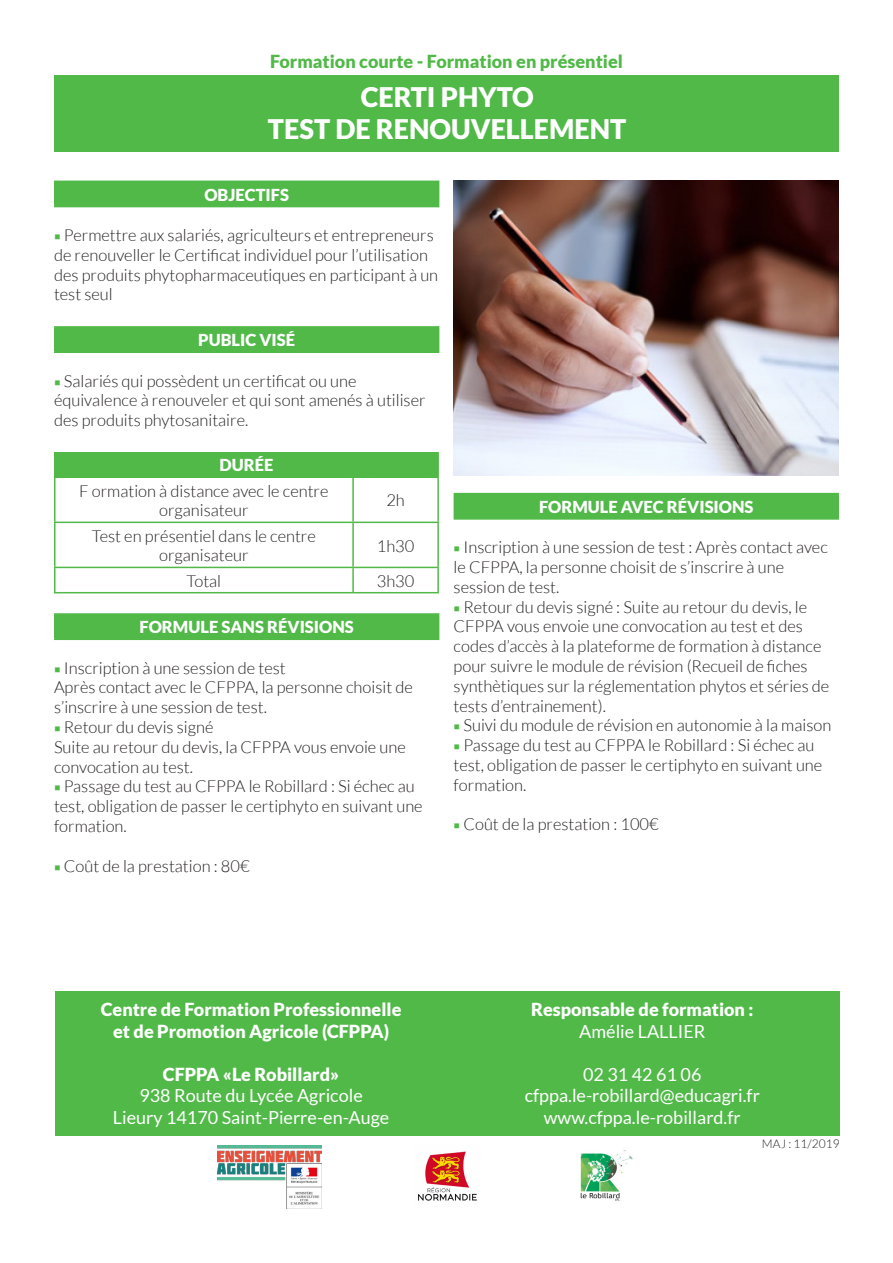
<style>
.page{position:relative;width:893px;height:1263px;background:#fff}
.page>*{position:absolute;margin:0;border:0;box-sizing:border-box;transform-origin:0 0}
.t1{font:900 27px "Lato";color:#fff}
.t2{font:18px/21.6px "Lato";color:#fff;text-align:center}
.t3{font:900 18px "Lato";color:#fff}
.t4{font:900 18px "Lato";color:#51b948}
.t5{font:300 16.5px/19.8px "Lato";color:#231f20}
.t6{font:900 16.5px "Lato";color:#fff}
.t7{font:300 12px "Lato";color:#231f20}
.s1{font-family:"Minion Pro";font-weight:400;color:#51b948}
</style>
<div class="page">
<div style="left:55px;top:181px;width:384px;height:26px;background:#51b948"></div>
<hr style="left:54px;top:181px;width:385px;height:1px;background:#51b948">
<hr style="left:54px;top:182px;width:2px;height:24px;background:#51b948">
<hr style="left:54px;top:206px;width:385px;height:1px;background:#51b948">
<div style="left:55px;top:327px;width:384px;height:25px;background:#51b948"></div>
<hr style="left:54px;top:326px;width:385px;height:2px;background:#51b948">
<hr style="left:54px;top:328px;width:2px;height:23px;background:#51b948">
<hr style="left:54px;top:351px;width:385px;height:2px;background:#51b948">
<div style="left:55px;top:452px;width:383px;height:25px;background:#51b948"></div>
<hr style="left:437px;top:452px;width:2px;height:25px;background:#51b948">
<hr style="left:54px;top:477px;width:2px;height:45px;background:#51b948">
<hr style="left:352px;top:477px;width:2px;height:45px;background:#51b948">
<hr style="left:437px;top:477px;width:2px;height:45px;background:#51b948">
<hr style="left:54px;top:522px;width:299px;height:1px;background:#51b948">
<hr style="left:54px;top:523px;width:2px;height:44px;background:#51b948">
<hr style="left:353px;top:522px;width:86px;height:1px;background:#51b948">
<hr style="left:352px;top:523px;width:2px;height:44px;background:#51b948">
<hr style="left:437px;top:523px;width:2px;height:44px;background:#51b948">
<hr style="left:54px;top:567px;width:299px;height:1px;background:#51b948">
<hr style="left:54px;top:568px;width:2px;height:24px;background:#51b948">
<hr style="left:353px;top:567px;width:86px;height:1px;background:#51b948">
<hr style="left:352px;top:568px;width:2px;height:24px;background:#51b948">
<hr style="left:437px;top:568px;width:2px;height:24px;background:#51b948">
<hr style="left:54px;top:592px;width:299px;height:1px;background:#51b948">
<hr style="left:353px;top:592px;width:86px;height:1px;background:#51b948">
<div style="left:55px;top:614px;width:384px;height:25px;background:#51b948"></div>
<hr style="left:54px;top:613px;width:385px;height:2px;background:#51b948">
<hr style="left:54px;top:615px;width:2px;height:23px;background:#51b948">
<hr style="left:54px;top:638px;width:385px;height:2px;background:#51b948">
<div style="left:54px;top:75px;width:785px;height:77px;background:#51b948"></div>
<div style="left:454px;top:494px;width:384px;height:25px;background:#51b948"></div>
<hr style="left:454px;top:493px;width:385px;height:1px;background:#51b948">
<hr style="left:837px;top:494px;width:2px;height:24px;background:#51b948">
<hr style="left:454px;top:518px;width:385px;height:2px;background:#51b948">
<img style="left:454px;top:181px;width:385px;height:295px">
<div style="left:55px;top:991px;width:785px;height:145px;background:#51b948"></div>
<img style="left:218px;top:1146px;width:104px;height:63px">
<img style="left:418px;top:1151px;width:59px;height:50px">
<img style="left:580px;top:1150px;width:53px;height:51px">
<p class="t4" style="left:270px;top:51px;width:354px">Formation courte - Formation en présentiel</p>
<p class="t1" style="left:361px;top:81px;width:175px">CERTI PHYTO</p>
<p class="t1" style="left:268px;top:113px;width:360px">TEST DE RENOUVELLEMENT</p>
<p class="t6" style="left:204px;top:185px;width:86px">OBJECTIFS</p>
<p class="t5" style="left:54px;top:225px;width:386px"><span class="s1">■</span> Permettre aux salariés, agriculteurs et entrepreneurs de renouveller le Certificat individuel pour l’utilisation des produits phytopharmaceutiques en participant à un</p>
<p class="t5" style="left:54px;top:285px;width:60px">test seul</p>
<p class="t6" style="left:198px;top:330px;width:98px">PUBLIC VISÉ</p>
<p class="t5" style="left:54px;top:371px;width:373px"><span class="s1">■</span> Salariés qui possèdent un certificat ou une équivalence à renouveler et qui sont amenés à utiliser des produits phytosanitaire.</p>
<p class="t6" style="left:220px;top:455px;width:55px">DURÉE</p>
<p class="t5" style="left:79px;top:481px;width:251px;text-align:center">F ormation à distance avec le centre organisateur</p>
<p class="t5" style="left:386px;top:491px;width:20px">2h</p>
<p class="t5" style="left:92px;top:526px;width:226px;text-align:center">Test en présentiel dans le centre organisateur</p>
<p class="t5" style="left:377px;top:536px;width:39px">1h30</p>
<p class="t5" style="left:187px;top:571px;width:36px">Total</p>
<p class="t5" style="left:377px;top:571px;width:39px">3h30</p>
<p class="t6" style="left:140px;top:618px;width:216px">FORMULE SANS RÉVISIONS</p>
<p class="t5" style="left:54px;top:658px;width:233px"><span class="s1">■</span> Inscription à une session de test</p>
<p class="t5" style="left:54px;top:678px;width:360px">Après contact avec le CFPPA, la personne choisit de s’inscrire à une session de test.</p>
<p class="t5" style="left:54px;top:717px;width:161px"><span class="s1">■</span> Retour du devis signé</p>
<p class="t5" style="left:54px;top:737px;width:353px">Suite au retour du devis, la CFPPA vous envoie une convocation au test.</p>
<p class="t5" style="left:54px;top:777px;width:370px"><span class="s1">■</span> Passage du test au CFPPA le Robillard : Si échec au test, obligation de passer le certiphyto en suivant une formation.</p>
<p class="t5" style="left:54px;top:856px;width:197px"><span class="s1">■</span> Coût de la prestation : 80€</p>
<p class="t6" style="left:539px;top:497px;width:216px">FORMULE AVEC RÉVISIONS</p>
<p class="t5" style="left:454px;top:537px;width:376px"><span class="s1">■</span> Inscription à une session de test : Après contact avec le CFPPA, la personne choisit de s’inscrire à une</p>
<p class="t5" style="left:454px;top:577px;width:107px">session de test.</p>
<p class="t5" style="left:454px;top:597px;width:377px"><span class="s1">■</span> Retour du devis signé : Suite au retour du devis, le CFPPA vous envoie une convocation au test et des codes d’accès à la plateforme de formation à distance pour suivre le module de révision (Recueil de fiches synthètiques sur la réglementation phytos et séries de tests d’entrainement).</p>
<p class="t5" style="left:454px;top:716px;width:379px"><span class="s1">■</span> Suivi du module de révision en autonomie à la maison</p>
<p class="t5" style="left:454px;top:735px;width:370px"><span class="s1">■</span> Passage du test au CFPPA le Robillard : Si échec au test, obligation de passer le certiphyto en suivant une formation.</p>
<p class="t5" style="left:454px;top:815px;width:207px"><span class="s1">■</span> Coût de la prestation : 100€</p>
<p class="t3" style="left:101px;top:999px;width:302px">Centre de Formation Professionnelle</p>
<p class="t3" style="left:113px;top:1020px;width:277px">et de Promotion Agricole (CFPPA)</p>
<p class="t3" style="left:163px;top:1064px;width:178px">CFPPA «Le Robillard»</p>
<p class="t2" style="left:113px;top:1085px;width:278px">938 Route du Lycée Agricole<br>Lieury 14170 Saint-Pierre-en-Auge</p>
<p class="t3" style="left:531px;top:999px;width:224px">Responsable de formation :</p>
<p class="t2" style="left:579px;top:1020px;width:128px">Amélie LALLIER</p>
<p class="t2" style="left:583px;top:1063px;width:120px">02 31 42 61 06</p>
<p class="t2" style="left:525px;top:1085px;width:237px">cfppa.le-robillard@educagri.fr</p>
<p class="t2" style="left:544px;top:1106px;width:198px">www.cfppa.le-robillard.fr</p>
<p class="t7" style="left:762px;top:1138px;width:79px">MAJ : 11/2019</p>
</div>
